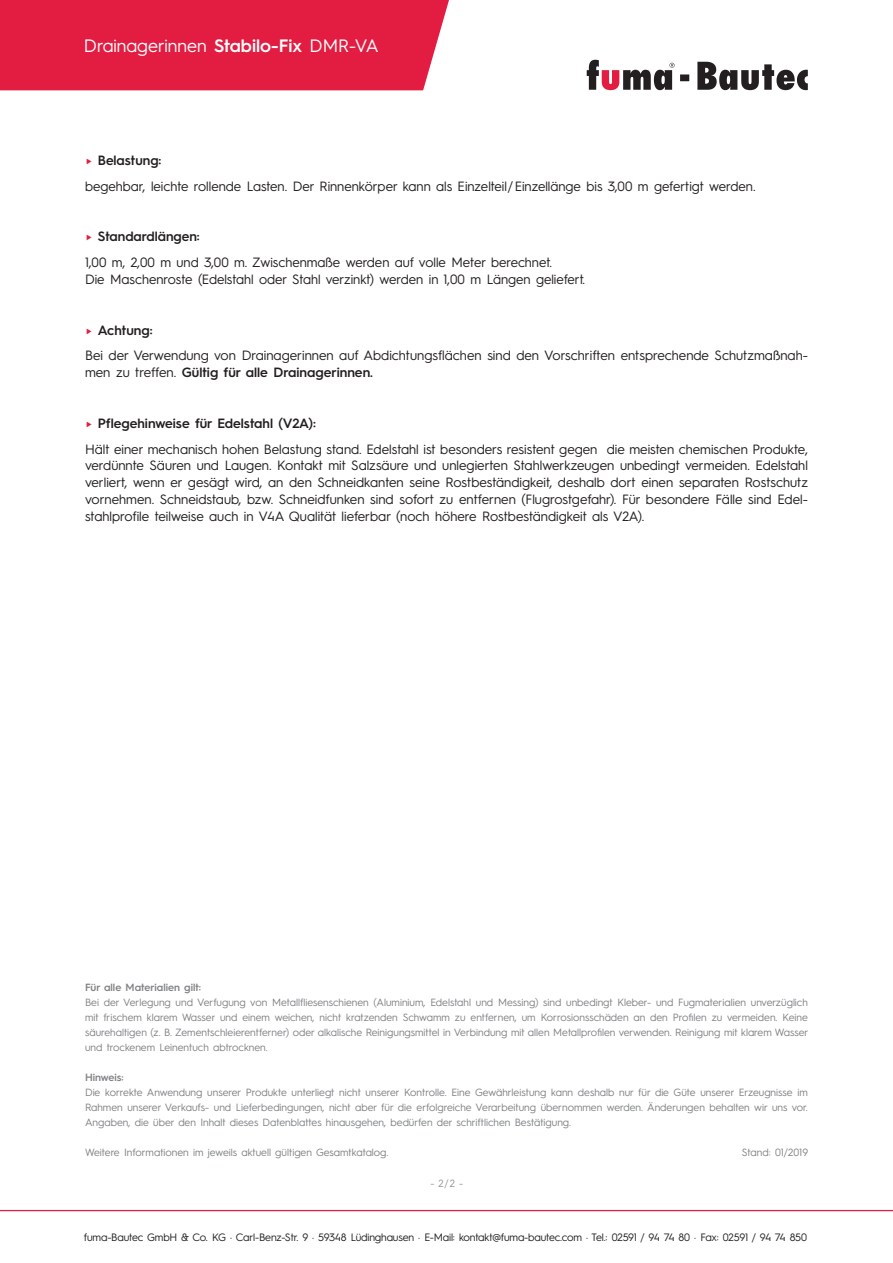
<style>
.page{position:relative;width:893px;height:1263px;background:#fff}
.page>*{position:absolute;margin:0;border:0;box-sizing:border-box;transform-origin:0 0}
.t1{font:18px "Hurme Geometric Sans 3";color:#fff}
.t2{font:13.5px/25.5px "Hurme Geometric Sans 3";color:#231f20}
.t3{font:600 13.5px "Hurme Geometric Sans 3";color:#231f20}
.t4{font:10.8px "Hurme Geometric Sans 3";letter-spacing:-.015em;color:#231f20}
.t5{font:10.5px/15px "Hurme Geometric Sans 3";color:#808285;text-align:justify}
.t6{font:600 10.5px "Hurme Geometric Sans 3";color:#808285}
.t7{font:10.5px "Hurme Geometric Sans 3";color:#939598}
.s1{font-weight:600}
.s2{font-weight:600;color:#e31c41}
.s3{font-weight:400}
</style>
<div class="page">
<div style="left:0;top:0;width:449px;height:90px;background:#e31c41"></div>
<svg style="left:680px;top:62px;width:128px;height:28px"></svg>
<svg style="left:587px;top:60px;width:87px;height:30px"></svg>
<hr style="left:0;top:1210px;width:893px;height:1px;background:#e31c41">
<h1 class="t1" style="left:84px;top:34px;width:296px">Drainagerinnen <span class="s1">Stabilo-Fix</span> DMR-VA</h1>
<p class="t2" style="left:85px;top:147px;width:672px"><span class="s2">►</span> <span class="s1">Belastung:<br></span>begehbar, leichte rollende Lasten. Der Rinnenkörper kann als Einzelteil/Einzellänge bis 3,00 m gefertigt werden.</p>
<p class="t2" style="left:85px;top:223px;width:468px"><span class="s2">►</span> <span class="s1">Standardlängen:<br></span>1,00 m, 2,00 m und 3,00 m. Zwischenmaße werden auf volle Meter berechnet.</p>
<p class="t2" style="left:85px;top:265px;width:502px">Die Maschenroste (Edelstahl oder Stahl verzinkt) werden in 1,00 m Längen geliefert.</p>
<p class="t2" style="left:85px;top:316px;width:724px"><span class="s2">►</span> <span class="s1">Achtung:<br></span>Bei der Verwendung von Drainagerinnen auf Abdichtungsflächen sind den Vorschriften entsprechende Schutzmaßnah-</p>
<p class="t3" style="left:85px;top:363px;width:289px"><span class="s3">men zu treffen.</span> Gültig für alle Drainagerinnen.</p>
<p class="t2" style="left:85px;top:410px;width:724px"><span class="s2">►</span> <span class="s1">Pflegehinweise für Edelstahl (V2A):<br></span>Hält einer mechanisch hohen Belastung stand. Edelstahl ist besonders resistent gegen die meisten chemischen Produkte,</p>
<p class="t2" style="left:85px;top:456px;width:725px;line-height:17px;text-align:justify">verdünnte Säuren und Laugen. Kontakt mit Salzsäure und unlegierten Stahlwerkzeugen unbedingt vermeiden. Edelstahl verliert, wenn er gesägt wird, an den Schneidkanten seine Rostbeständigkeit, deshalb dort einen separaten Rostschutz vornehmen. Schneidstaub, bzw. Schneidfunken sind sofort zu entfernen (Flugrostgefahr). Für besondere Fälle sind Edel&shy;stahlprofile teilweise auch in V4A Qualität lieferbar (noch höhere Rostbeständigkeit als V2A).</p>
<p class="t6" style="left:85px;top:980px;width:118px">Für alle Materialien gilt:</p>
<p class="t5" style="left:85px;top:994px;width:725px">Bei der Verlegung und Verfugung von Metallfliesenschienen (Aluminium, Edelstahl und Messing) sind unbedingt Kleber- und Fugmaterialien unverzüglich mit frischem klarem Wasser und einem weichen, nicht kratzenden Schwamm zu entfernen, um Korrosionsschäden an den Profilen zu vermeiden. Keine säurehaltigen (z. B. Zementschleierentferner) oder alkalische Reinigungsmittel in Verbindung mit allen Metallprofilen verwenden. Reinigung mit klarem Wasser und trockenem Leinentuch abtrocknen.</p>
<p class="t6" style="left:85px;top:1070px;width:40px">Hinweis:</p>
<p class="t5" style="left:85px;top:1084px;width:724px">Die korrekte Anwendung unserer Produkte unterliegt nicht unserer Kontrolle. Eine Gewährleistung kann deshalb nur für die Güte unserer Erzeugnisse im Rahmen unserer Verkaufs- und Lieferbedingungen, nicht aber für die erfolgreiche Verarbeitung übernommen werden. Änderungen behalten wir uns vor.<br>Angaben, die über den Inhalt dieses Datenblattes hinausgehen, bedürfen der schriftlichen Bestätigung.</p>
<p class="t5" style="left:85px;top:1144px;width:305px">Weitere Informationen im jeweils aktuell gültigen Gesamtkatalog.</p>
<p class="t5" style="left:742px;top:1144px;width:68px">Stand: 01/2019</p>
<p class="t7" style="left:430px;top:1175px;width:34px">- 2/2 -</p>
<p class="t4" style="left:84px;top:1230px;width:725px">fuma-Bautec GmbH &amp; Co. KG · Carl-Benz-Str. 9 · 59348 Lüdinghausen · E-Mail: kontakt@fuma-bautec.com · Tel.: 02591 / 94 74 80 · Fax: 02591 / 94 74 850</p>
</div>
